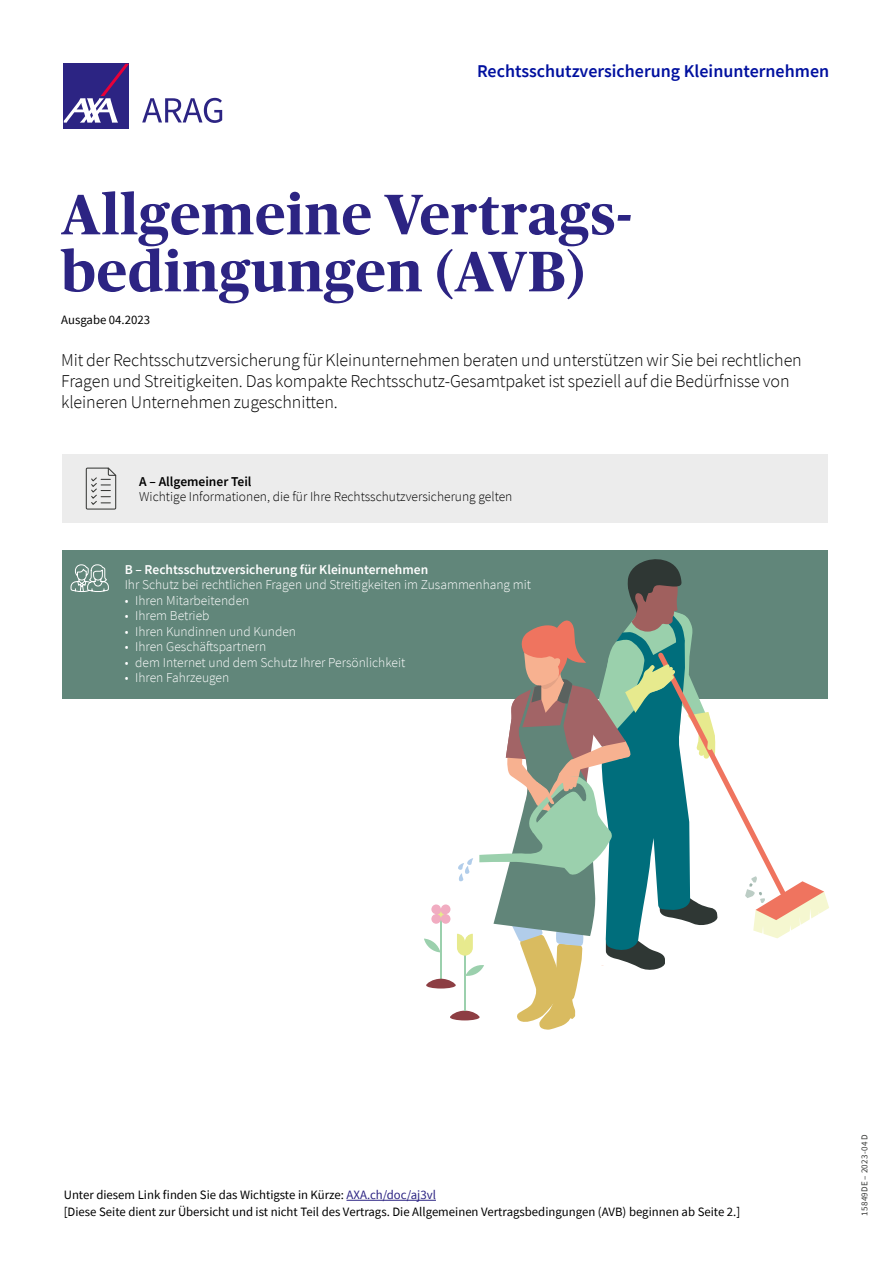
<style>
.page{position:relative;width:893px;height:1263px;background:#fff}
.page>*{position:absolute;margin:0;border:0;box-sizing:border-box;transform-origin:0 0}
.t1{font:700 57px/57px "Publico Headline";letter-spacing:.02em;color:#2c2483}
.t2{font:300 18px/20.7px "Source Sans Pro";letter-spacing:-.005em;color:#000}
.t3{font:600 18px "Source Sans Pro";color:#00109f}
.t4{font:300 13.5px "Source Sans Pro";color:#fff}
.t5{font:300 13.5px "Source Sans Pro";color:#000}
.t6{font:600 13.5px "Source Sans Pro";color:#fff}
.t7{font:600 13.5px "Source Sans Pro";color:#000}
.t8{font:12.75px/16.5px "Source Sans Pro";color:#000}
.t9{font:9px "Source Sans Pro";letter-spacing:.03em;color:#383937}
.s1{color:#2c2483}
</style>
<div class="page">
<div style="left:64px;top:64px;width:65px;height:65px;background:#2c2483"></div>
<svg style="left:64px;top:64px;width:65px;height:59px"></svg>
<svg style="left:142px;top:98px;width:80px;height:25px"></svg>
<hr style="left:346px;top:1200px;width:90px;height:1px;background:#2c2483">
<div style="left:63px;top:550px;width:765px;height:148px;background:#61867a"></div>
<svg style="left:71px;top:564px;width:38px;height:28px"></svg>
<svg style="left:424px;top:559px;width:405px;height:471px"></svg>
<div style="left:63px;top:454px;width:765px;height:69px;background:#ececec"></div>
<svg style="left:85px;top:467px;width:32px;height:43px"></svg>
<p class="t3" style="left:477px;top:59px;width:354px">Rechtsschutzversicherung Kleinunternehmen</p>
<h1 class="t1" style="left:61px;top:182px;width:572px">Allgemeine Vertrags&shy;bedingungen (AVB)</h1>
<p class="t8" style="left:61px;top:312px;width:90px">Ausgabe 04.2023</p>
<p class="t2" style="left:61px;top:350px;width:742px">Mit der Rechtsschutzversicherung für Kleinunternehmen beraten und unterstützen wir Sie bei rechtlichen<br>Fragen und Streitigkeiten. Das kompakte Rechtsschutz-Gesamtpaket ist speziell auf die Bedürfnisse von kleineren Unternehmen zugeschnitten.</p>
<p class="t7" style="left:139px;top:472px;width:114px">A – Allgemeiner Teil</p>
<p class="t5" style="left:139px;top:489px;width:375px">Wichtige Informationen, die für Ihre Rechtsschutzversicherung gelten</p>
<p class="t6" style="left:125px;top:560px;width:305px">B – Rechtsschutzversicherung für Kleinunternehmen</p>
<p class="t4" style="left:125px;top:576px;width:408px">Ihr Schutz bei rechtlichen Fragen und Streitigkeiten im Zusammenhang mit</p>
<p class="t4" style="left:125px;top:592px;width:126px">• Ihren Mitarbeitenden</p>
<p class="t4" style="left:125px;top:607px;width:86px">• Ihrem Betrieb</p>
<p class="t4" style="left:125px;top:623px;width:173px">• Ihren Kundinnen und Kunden</p>
<p class="t4" style="left:125px;top:638px;width:143px">• Ihren Geschäftspartnern</p>
<p class="t4" style="left:125px;top:654px;width:282px">• dem Internet und dem Schutz Ihrer Persönlichkeit</p>
<p class="t4" style="left:125px;top:669px;width:106px">• Ihren Fahrzeugen</p>
<p class="t8" style="left:64px;top:1187px;width:678px">Unter diesem Link finden Sie das Wichtigste in Kürze: <span class="s1">AXA.ch/doc/aj3vl<br></span>[Diese Seite dient zur Übersicht und ist nicht Teil des Vertrags. Die Allgemeinen Vertragsbedingungen (AVB) beginnen ab Seite 2.]</p>
<p class="t9" style="left:859px;top:1216px;width:83px;rotate:-90deg">15849DE – 2023-04 D</p>
</div>
